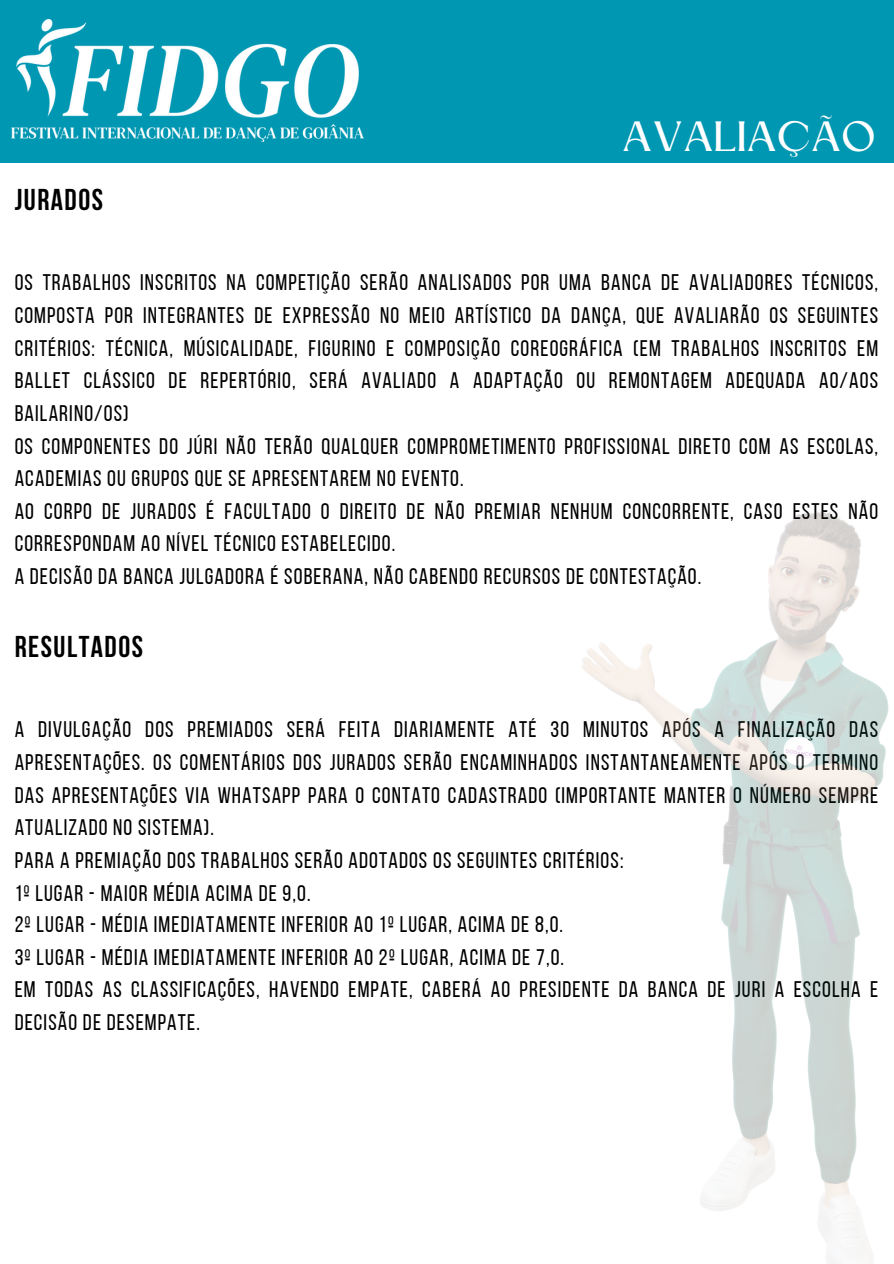
<style>
.page{position:relative;width:894px;height:1264px;background:#fff}
.page>*{position:absolute;margin:0;border:0;box-sizing:border-box;transform-origin:0 0}
.t1{font:39.45px "Kingred Serif";color:#fff}
.t2{font:700 30px "Bebas Neue";letter-spacing:.05em;color:#000}
.t3{font:22.5px/32.7px "Bebas Neue";letter-spacing:.05em;color:#000}
</style>
<div class="page">
<div style="left:0;top:0;width:893px;height:162px;background:#0097b2"></div>
<img style="left:582px;top:511px;width:307px;height:752px">
<img style="left:11px;top:20px;width:353px;height:122px">
<p class="t2" style="left:15px;top:188px;width:90px">JURADOS</p>
<p class="t1" style="left:623px;top:121px;width:255px">AVALIAÇÃO</p>
<h1 class="t3" style="left:15px;top:268px;width:864px;text-align:justify">OS TRABALHOS INSCRITOS NA COMPETIÇÃO SERÃO ANALISADOS POR UMA BANCA DE AVALIADORES TÉCNICOS, COMPOSTA POR INTEGRANTES DE EXPRESSÃO NO MEIO ARTÍSTICO DA DANÇA, QUE AVALIARÃO OS SEGUINTES CRITÉRIOS: TÉCNICA, MÚSICALIDADE, FIGURINO E COMPOSIÇÃO COREOGRÁFICA (EM TRABALHOS INSCRITOS EM BALLET CLÁSSICO DE REPERTÓRIO, SERÁ AVALIADO A ADAPTAÇÃO OU REMONTAGEM ADEQUADA AO/AOS BAILARINO/OS)</h1>
<h2 class="t3" style="left:15px;top:431px;width:864px">OS COMPONENTES DO JÚRI NÃO TERÃO QUALQUER COMPROMETIMENTO PROFISSIONAL DIRETO COM AS ESCOLAS,<br>ACADEMIAS OU GRUPOS QUE SE APRESENTAREM NO EVENTO.</h2>
<p class="t3" style="left:15px;top:497px;width:864px">AO CORPO DE JURADOS É FACULTADO O DIREITO DE NÃO PREMIAR NENHUM CONCORRENTE, CASO ESTES NÃO<br>CORRESPONDAM AO NÍVEL TÉCNICO ESTABELECIDO.</p>
<p class="t3" style="left:15px;top:562px;width:688px">A DECISÃO DA BANCA JULGADORA É SOBERANA, NÃO CABENDO RECURSOS DE CONTESTAÇÃO.</p>
<p class="t2" style="left:15px;top:634px;width:130px">RESULTADOS</p>
<p class="t3" style="left:15px;top:715px;width:864px;text-align:justify">A DIVULGAÇÃO DOS PREMIADOS SERÁ FEITA DIARIAMENTE ATÉ 30 MINUTOS APÓS A FINALIZAÇÃO DAS APRESENTAÇÕES. OS COMENTÁRIOS DOS JURADOS SERÃO ENCAMINHADOS INSTANTANEAMENTE APÓS O TERMINO DAS APRESENTAÇÕES VIA WHATSAPP PARA O CONTATO CADASTRADO (IMPORTANTE MANTER O NÚMERO SEMPRE ATUALIZADO NO SISTEMA).</p>
<h2 class="t3" style="left:15px;top:845px;width:610px">PARA A PREMIAÇÃO DOS TRABALHOS SERÃO ADOTADOS OS SEGUINTES CRITÉRIOS:</h2>
<p class="t3" style="left:15px;top:878px;width:297px">1º LUGAR - MAIOR MÉDIA ACIMA DE 9,0.</p>
<p class="t3" style="left:15px;top:910px;width:549px">2º LUGAR - MÉDIA IMEDIATAMENTE INFERIOR AO 1º LUGAR, ACIMA DE 8,0.</p>
<p class="t3" style="left:15px;top:942px;width:550px">3º LUGAR - MÉDIA IMEDIATAMENTE INFERIOR AO 2º LUGAR, ACIMA DE 7,0.</p>
<p class="t3" style="left:15px;top:975px;width:864px">EM TODAS AS CLASSIFICAÇÕES, HAVENDO EMPATE, CABERÁ AO PRESIDENTE DA BANCA DE JURI A ESCOLHA E<br>DECISÃO DE DESEMPATE.</p>
</div>
